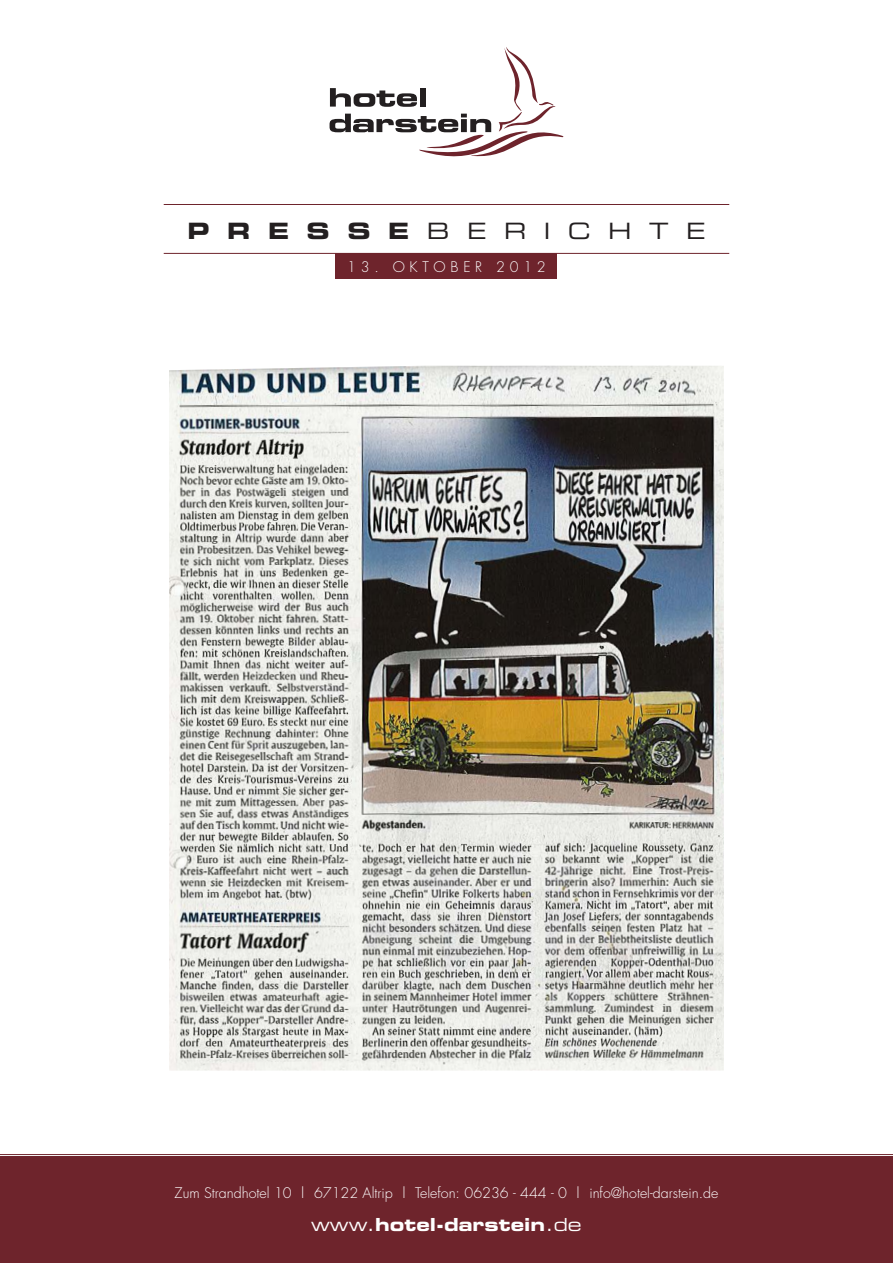
<style>
.page{position:relative;width:893px;height:1263px;background:#fff}
.page>*{position:absolute;margin:0;border:0;box-sizing:border-box;transform-origin:0 0}
.t1{font:22.5px "Eurostile Extended Two";letter-spacing:.775em;color:#231f20}
.t2{font:18px "Eurostile Bold Extended Two";color:#fff}
.t3{font:300 14.25px "Futura";color:#fff}
.t4{font:300 14.25px "Futura";letter-spacing:.335em;color:#fff}
.s1{font-family:"Eurostile Bold Extended Two"}
.s2{font-family:"Eurostile Extended Two"}
</style>
<div class="page">
<svg style="left:330px;top:47px;width:234px;height:110px"></svg>
<div style="left:0;top:1157px;width:893px;height:106px;background:#6e242c"></div>
<hr style="left:164px;top:204px;width:565px;height:1px;background:#6e242c">
<hr style="left:164px;top:253px;width:565px;height:1px;background:#6e242c">
<hr style="left:0;top:1154px;width:893px;height:1px;background:#6e242c">
<div style="left:336px;top:253px;width:221px;height:26px;background:#6e242c"></div>
<img style="left:169px;top:366px;width:555px;height:704px">
<h1 class="t1" style="left:188px;top:215px;width:519px"><span class="s1">PRESSE</span>BERICHTE</h1>
<p class="t4" style="left:347px;top:258px;width:200px">13. OKTOBER 2012</p>
<p class="t3" style="left:175px;top:1184px;width:545px">Zum Strandhotel 10 | 67122 Altrip | Telefon: 06236 - 444 - 0 | info@hotel-darstein.de</p>
<p class="t2" style="left:311px;top:1212px;width:272px"><span class="s2">www.</span>hotel-darstein<span class="s2">.de</span></p>
</div>
